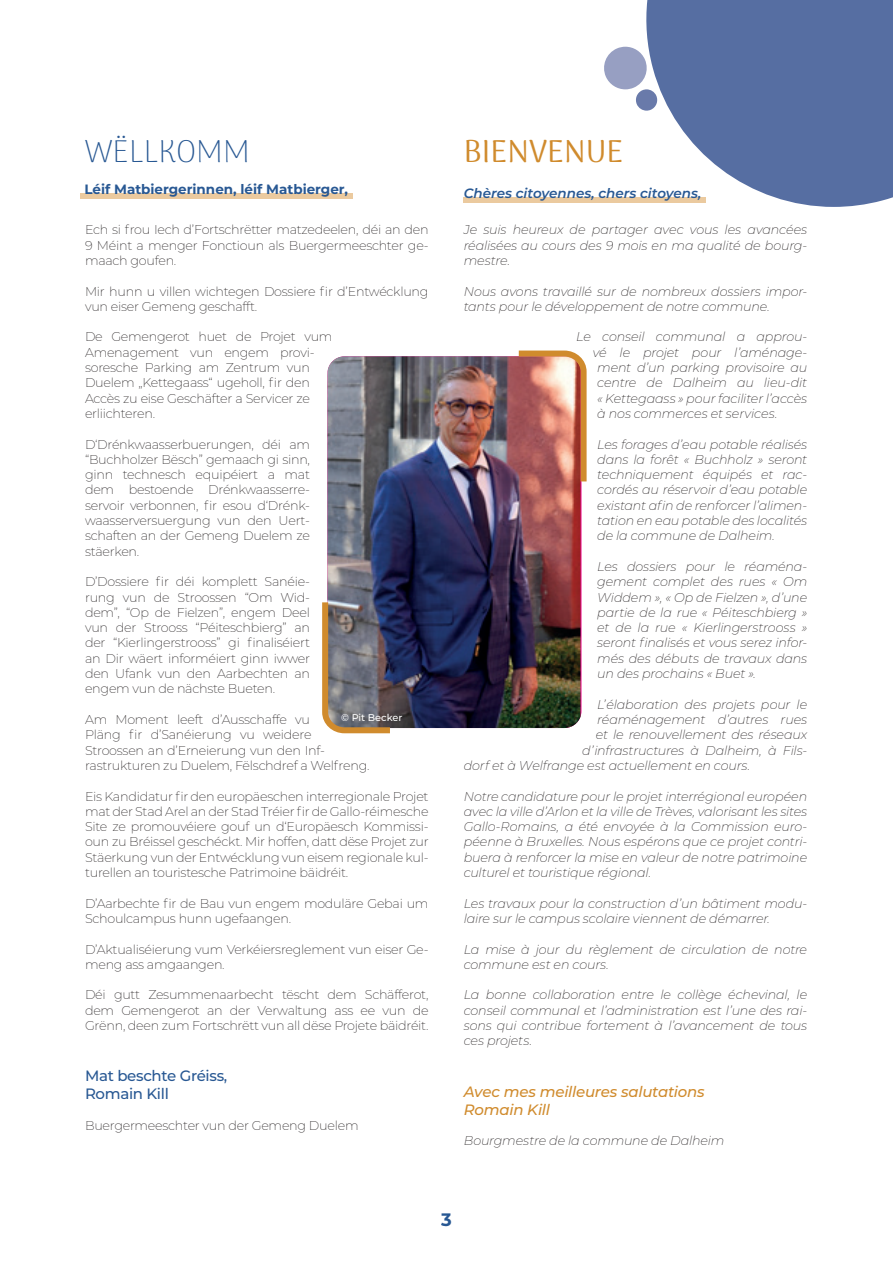
<style>
.page{position:relative;width:893px;height:1263px;background:#fff}
.page>*{position:absolute;margin:0;border:0;box-sizing:border-box;transform-origin:0 0}
.t1{font:31.5px "Arima Koshi";color:#d08b2d}
.t2{font:200 31.5px "Arima Koshi";color:#285893}
.t3{font:700 18px "Montserrat";color:#285893}
.t4{font:italic 500 15px/18px "Montserrat";letter-spacing:-.015em;color:#d08b2d}
.t5{font:500 15px/18px "Montserrat";letter-spacing:-.02em;color:#285893}
.t6{font:700 13.5px "Montserrat";color:#285893}
.t7{font:italic 600 13.5px "Montserrat";color:#285893}
.t8{font:italic 200 12.75px/15.3px "Montserrat";letter-spacing:-.01em;color:#231f20;text-align:justify}
.t9{font:200 12.75px/15.3px "Montserrat";letter-spacing:-.02em;color:#231f20;text-align:justify}
.t10{font:500 9.75px "Montserrat";color:#fff}
</style>
<div class="page">
<div style="left:80px;top:193px;width:272px;height:5px;background:#ebca9f"></div>
<svg style="left:604px;top:47px;width:41px;height:64px"></svg>
<div style="left:464px;top:197px;width:241px;height:5px;background:#ebca9f"></div>
<img style="left:327px;top:356px;width:253px;height:372px">
<svg style="left:645px;top:0;width:248px;height:207px;fill:#566ea2"></svg>
<svg style="left:322px;top:596px;width:74px;height:138px;background:#756e6f"></svg>
<svg style="left:513px;top:350px;width:74px;height:137px;background:#c37c6c"></svg>
<h1 class="t2" style="left:84px;top:133px;width:167px">WËLLKOMM</h1>
<h1 class="t1" style="left:464px;top:133px;width:161px">BIENVENUE</h1>
<p class="t6" style="left:84px;top:179px;width:265px">Léif Matbiergerinnen, léif Matbierger,</p>
<p class="t8" style="left:464px;top:222px;width:345px">Je suis heureux de partager avec vous les avancées réalisées au cours des 9 mois en ma qualité de bourg&shy;mestre.</p>
<p class="t8" style="left:464px;top:283px;width:345px">Nous avons travaillé sur de nombreux dossiers impor&shy;tants pour le développement de notre commune.</p>
<p class="t8" style="left:576px;top:329px;width:233px">Le conseil communal a approu-</p>
<p class="t8" style="left:593px;top:344px;width:216px">vé le projet pour l’aménage-</p>
<p class="t8" style="left:597px;top:359px;width:211px">ment d’un parking provisoire au</p>
<p class="t8" style="left:597px;top:375px;width:211px">centre de Dalheim au lieu-dit</p>
<p class="t8" style="left:597px;top:390px;width:212px">« Kettegaass » pour faciliter l’accès</p>
<p class="t8" style="left:597px;top:405px;width:182px">à nos commerces et services.</p>
<p class="t8" style="left:597px;top:436px;width:212px">Les forages d’eau potable réalisés dans la forêt « Buchholz » seront techniquement équipés et rac&shy;cordés au réservoir d’eau potable existant afin de renforcer l’alimen&shy;tation en eau potable des localités de la commune de Dalheim.</p>
<p class="t8" style="left:597px;top:558px;width:212px">Les dossiers pour le réaména&shy;gement complet des rues « Om Widdem », « Op de Fielzen », d’une partie de la rue « Péiteschbierg » et de la rue « Kierlingerstrooss » seront finalisés et vous serez infor&shy;més des débuts de travaux dans un des prochains « Buet ».</p>
<p class="t8" style="left:597px;top:696px;width:211px">L’élaboration des projets pour le</p>
<p class="t8" style="left:597px;top:711px;width:212px">réaménagement d’autres rues</p>
<p class="t8" style="left:596px;top:727px;width:213px">et le renouvellement des réseaux</p>
<p class="t8" style="left:582px;top:742px;width:226px">d’infrastructures à Dalheim, à Fils-</p>
<p class="t8" style="left:464px;top:757px;width:288px">dorf et à Welfrange est actuellement en cours.</p>
<p class="t8" style="left:464px;top:788px;width:345px">Notre candidature pour le projet interrégional européen avec la ville d’Arlon et la ville de Trèves, valorisant les sites Gallo-Romains, a été envoyée à la Commission euro&shy;péenne à Bruxelles. Nous espérons que ce projet contri&shy;buera à renforcer la mise en valeur de notre patrimoine culturel et touristique régional.</p>
<p class="t8" style="left:464px;top:895px;width:345px">Les travaux pour la construction d’un bâtiment modu&shy;laire sur le campus scolaire viennent de démarrer.</p>
<p class="t8" style="left:464px;top:941px;width:345px">La mise à jour du règlement de circulation de notre commune est en cours.</p>
<p class="t8" style="left:464px;top:987px;width:345px">La bonne collaboration entre le collège échevinal, le conseil communal et l’administration est l’une des rai&shy;sons qui contribue fortement à l’avancement de tous ces projets.</p>
<p class="t4" style="left:464px;top:1082px;width:243px">Avec mes meilleures salutations<br>Romain Kill</p>
<p class="t8" style="left:464px;top:1133px;width:262px">Bourgmestre de la commune de Dalheim</p>
<p class="t7" style="left:464px;top:183px;width:239px">Chères citoyennes, chers citoyens,</p>
<p class="t9" style="left:85px;top:222px;width:345px">Ech si frou Iech d’Fortschrëtter matzedeelen, déi an den 9 Méint a menger Fonctioun als Buergermeeschter ge&shy;maach goufen.</p>
<p class="t9" style="left:85px;top:283px;width:345px">Mir hunn u villen wichtegen Dossiere fir d’Entwécklung vun eiser Gemeng geschafft.</p>
<p class="t9" style="left:85px;top:329px;width:249px;text-align:left">De Gemengerot huet de Projet vum<br>Amenagement vun engem provi&shy;soresche Parking am Zentrum vun<br>Duelem „Kettegaass“ ugeholl, fir den<br>Accès zu eise Geschäfter a Servicer ze erliichteren.</p>
<p class="t9" style="left:85px;top:436px;width:227px">D‘Drénkwaasserbuerungen, déi am “Buchholzer Bësch” gemaach gi sinn, ginn technesch equipéiert a mat dem bestoende Drénkwaasserre&shy;servoir verbonnen, fir esou d‘Drénk&shy;waasserversuergung vun den Uert&shy;schaften an der Gemeng Duelem ze stäerken.</p>
<p class="t9" style="left:85px;top:574px;width:227px">D’Dossiere fir déi komplett Sanéie&shy;rung vun de Stroossen “Om Wid&shy;dem”, “Op de Fielzen”, engem Deel vun der Strooss “Péiteschbierg” an der “Kierlingerstrooss” gi finaliséiert an Dir wäert informéiert ginn iwwer den Ufank vun den Aarbechten an engem vun de nächste Bueten.</p>
<p class="t9" style="left:85px;top:711px;width:286px;text-align:left">Am Moment leeft d’Ausschaffe vu<br>Pläng fir d’Sanéierung vu weidere Stroossen an d’Erneierung vun den Inf&shy;rastrukturen zu Duelem, Fëlschdref a Welfreng.</p>
<p class="t9" style="left:85px;top:788px;width:345px">Eis Kandidatur fir den europäeschen interregionale Projet mat der Stad Arel an der Stad Tréier fir de Gallo-réimesche Site ze promouvéiere gouf un d‘Europäesch Kommissi&shy;oun zu Bréissel geschéckt. Mir hoffen, datt dëse Projet zur Stäerkung vun der Entwécklung vun eisem regionale kul&shy;turellen an touristesche Patrimoine bäidréit.</p>
<p class="t9" style="left:85px;top:895px;width:345px">D’Aarbechte fir de Bau vun engem moduläre Gebai um<br>Schoulcampus hunn ugefaangen.</p>
<p class="t9" style="left:85px;top:941px;width:345px">D’Aktualiséierung vum Verkéiersreglement vun eiser Ge&shy;meng ass amgaangen.</p>
<p class="t9" style="left:85px;top:987px;width:345px">Déi gutt Zesummenaarbecht tëscht dem Schäfferot, dem Gemengerot an der Verwaltung ass ee vun de Grënn, deen zum Fortschrëtt vun all dëse Projete bäidréit.</p>
<p class="t5" style="left:85px;top:1066px;width:144px">Mat beschte Gréiss,<br>Romain Kill</p>
<p class="t9" style="left:85px;top:1117px;width:275px">Buergermeeschter vun der Gemeng Duelem</p>
<p class="t10" style="left:341px;top:710px;width:63px">© Pit Becker</p>
<h2 class="t3" style="left:441px;top:1207px;width:12px">3</h2>
</div>
